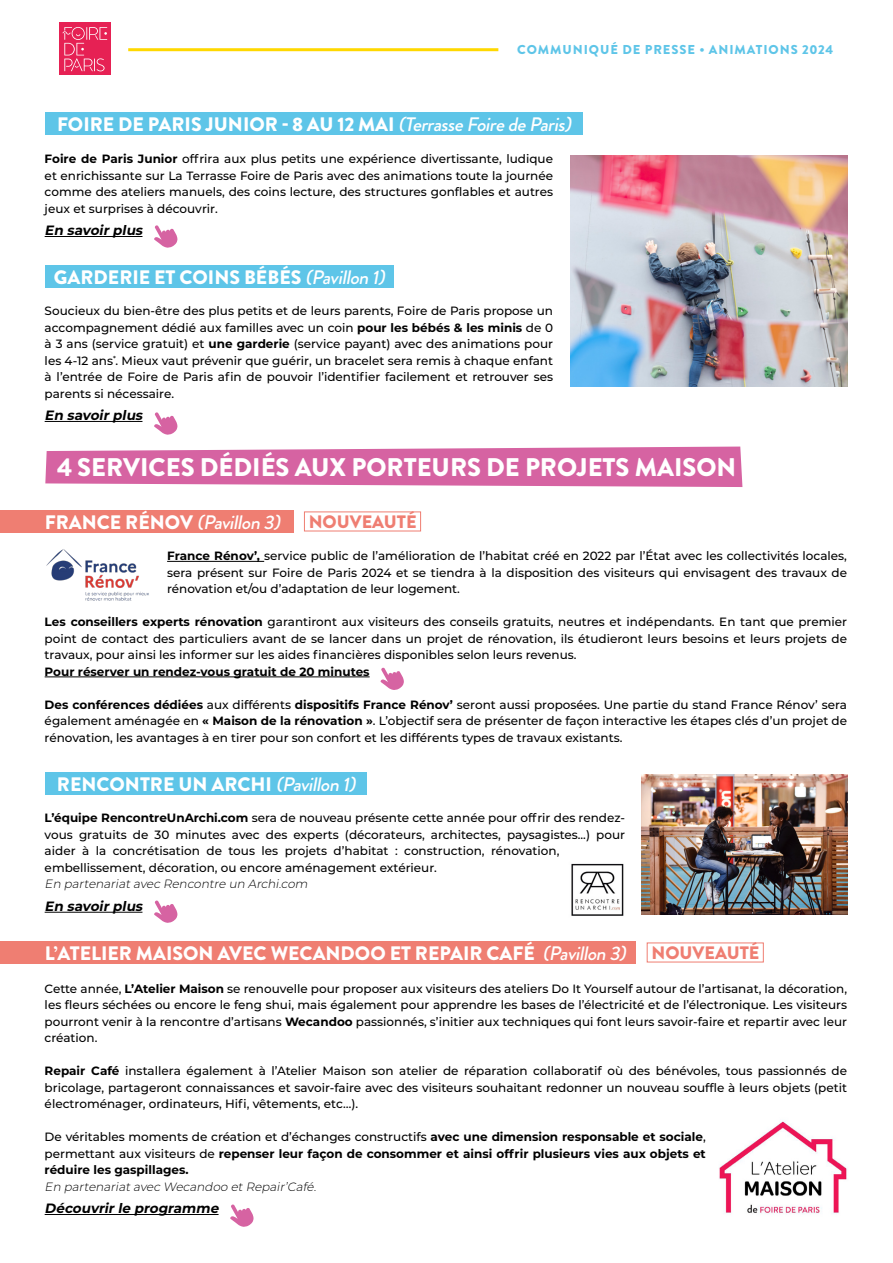
<style>
.page{position:relative;width:893px;height:1263px;background:#fff}
.page>*{position:absolute;margin:0;border:0;box-sizing:border-box;transform-origin:0 0}
.t1{font:900 25.5px "Brandon Grotesque";color:#fff}
.t2{font:900 19.5px "Brandon Grotesque";color:#fff}
.t3{font:900 18px "Brandon Grotesque";color:#ef7e72}
.t4{font:italic 700 13.5px "Montserrat";color:#000}
.t5{font:900 12.9px "Brandon Grotesque";letter-spacing:.07em;color:#5ec5e8}
.t6{font:500 12px/16.5px "Montserrat";color:#000;text-align:justify}
.t7{font:700 12px/16.5px "Montserrat";color:#000;text-align:justify}
.t8{font:italic 300 12px "Montserrat";color:#000}
.s1{font-weight:500;font-style:italic}
.s2{font-weight:700}
.s3{font-weight:500}
</style>
<div class="page">
<div style="left:45px;top:112px;width:538px;height:22px;background:#5ec5e8"></div>
<div style="left:45px;top:265px;width:348px;height:22px;background:#5ec5e8"></div>
<div style="left:45px;top:772px;width:322px;height:23px;background:#5ec5e8"></div>
<hr style="left:45px;top:236px;width:97px;height:1px;background:#000">
<hr style="left:45px;top:421px;width:97px;height:1px;background:#000">
<hr style="left:45px;top:912px;width:97px;height:1px;background:#000">
<svg style="left:154px;top:225px;width:24px;height:23px"></svg>
<svg style="left:154px;top:412px;width:24px;height:23px"></svg>
<svg style="left:154px;top:900px;width:24px;height:23px"></svg>
<div style="left:60px;top:23px;width:51px;height:52px;background:#e62154"></div>
<svg style="left:63px;top:27px;width:44px;height:44px"></svg>
<hr style="left:128px;top:48px;width:370px;height:3px;background:#ffd800">
<img style="left:570px;top:155px;width:277px;height:232px">
<svg style="left:45px;top:447px;width:697px;height:40px;background:#d971aa"></svg>
<div style="left:0;top:510px;width:293px;height:22px;background:#ef7e72"></div>
<div style="left:0;top:941px;width:635px;height:23px;background:#ef7e72"></div>
<hr style="left:167px;top:561px;width:97px;height:1px;background:#000">
<hr style="left:45px;top:677px;width:325px;height:1px;background:#000">
<hr style="left:45px;top:1214px;width:174px;height:1px;background:#000">
<svg style="left:381px;top:667px;width:23px;height:23px"></svg>
<svg style="left:230px;top:1204px;width:24px;height:23px"></svg>
<img style="left:642px;top:774px;width:205px;height:140px">
<img style="left:719px;top:1121px;width:129px;height:93px">
<img style="left:571px;top:863px;width:53px;height:53px">
<div style="left:304px;top:511px;width:117px;height:20px;background:#fff;border:1px solid #ef7e72"></div>
<img style="left:46px;top:549px;width:103px;height:52px">
<p class="t5" style="left:517px;top:41px;width:318px">COMMUNIQUÉ DE PRESSE • ANIMATIONS 2024</p>
<h2 class="t2" style="left:57px;top:110px;width:520px">FOIRE DE PARIS JUNIOR - 8 AU 12 MAI <span class="s1">(TerrasseFoiredeParis)</span></h2>
<p class="t6" style="left:45px;top:150px;width:510px"><span class="s2">Foire de Paris Junior</span> offrira aux plus petits une expérience divertissante, ludique et enrichissante sur La Terrasse Foire de Paris avec des animations toute la journée comme des ateliers manuels, des coins lecture, des structures gonflables et autres jeux et surprises à découvrir.</p>
<p class="t4" style="left:45px;top:221px;width:103px">En savoirplus</p>
<h2 class="t2" style="left:54px;top:263px;width:337px">GARDERIE ET COINS BÉBÉS <span class="s1">(Pavillon1)</span></h2>
<p class="t6" style="left:45px;top:302px;width:510px">Soucieux du bien-être des plus petits et de leurs parents, Foire de Paris propose un accompagnement dédié aux familles avec un coin <span class="s2">pour les bébés &amp; les minis</span> de 0 à 3 ans (service gratuit) et <span class="s2">une garderie</span> (service payant) avec des animations pour les 4-12 ans<sup>*</sup>. Mieux vaut prévenir que guérir, un bracelet sera remis à chaque enfant à l’entrée de Foire de Paris afin de pouvoir l’identifier facilement et retrouver ses parents si nécessaire.</p>
<p class="t4" style="left:45px;top:406px;width:103px">En savoirplus</p>
<h1 class="t1" style="left:57px;top:449px;width:680px">4 SERVICES DÉDIÉS AUX PORTEURS DE PROJETS MAISON</h1>
<h2 class="t2" style="left:45px;top:508px;width:242px">FRANCE RÉNOV <span class="s1">(Pavillon3)</span></h2>
<h3 class="t3" style="left:309px;top:509px;width:109px">NOUVEAUTÉ</h3>
<p class="t6" style="left:167px;top:547px;width:681px"><span class="s2">France Rénov’,</span> service public de l’amélioration de l’habitat créé en 2022 par l’État avec les collectivités locales, sera présent sur Foire de Paris 2024 et se tiendra à la disposition des visiteurs qui envisagent des travaux de rénovation et/ou d’adaptation de leur logement.</p>
<p class="t6" style="left:45px;top:613px;width:804px"><span class="s2">Les conseillers experts rénovation</span> garantiront aux visiteurs des conseils gratuits, neutres et indépendants. En tant que premier point de contact des particuliers avant de se lancer dans un projet de rénovation, ils étudieront leurs besoins et leurs projets de travaux, pour ainsi les informer sur les aides financières disponibles selon leurs revenus.</p>
<p class="t7" style="left:45px;top:662px;width:326px">Pour réserver un rendez-vous gratuit de 20 minutes</p>
<p class="t6" style="left:45px;top:696px;width:804px"><span class="s2">Des conférences dédiées</span> aux différents <span class="s2">dispositifs France Rénov’</span> seront aussi proposées. Une partie du stand France Rénov’ sera également aménagée en <span class="s2">« Maison de la rénovation »</span>. L’objectif sera de présenter de façon interactive les étapes clés d’un projet de rénovation, les avantages à en tirer pour son confort et les différents types de travaux existants.</p>
<h2 class="t2" style="left:57px;top:770px;width:305px">RENCONTRE UN ARCHI <span class="s1">(Pavillon1)</span></h2>
<p class="t6" style="left:45px;top:809px;width:582px;text-align:left"><span class="s2">L’équipe RencontreUnArchi.com</span> sera de nouveau présente cette année pour offrir des rendez&shy;vous gratuits de 30 minutes avec des experts (décorateurs, architectes, paysagistes...) pour aider à la concrétisation de tous les projets d’habitat : construction, rénovation, embellissement, décoration, ou encore aménagement extérieur.</p>
<p class="t8" style="left:45px;top:876px;width:267px">En partenariatavec Rencontre un Archi.com</p>
<p class="t4" style="left:45px;top:896px;width:103px">En savoirplus</p>
<h2 class="t2" style="left:45px;top:939px;width:587px">L’ATELIER MAISON AVEC WECANDOO ET REPAIR CAFÉ <span class="s1">(Pavillon3)</span></h2>
<h3 class="t3" style="left:651px;top:940px;width:109px">NOUVEAUTÉ</h3>
<p class="t6" style="left:45px;top:980px;width:804px">Cette année, <span class="s2">L’Atelier Maison</span> se renouvelle pour proposer aux visiteurs des ateliers Do It Yourself autour de l’artisanat, la décoration, les fleurs séchées ou encore le feng shui, mais également pour apprendre les bases de l’électricité et de l’électronique. Les visiteurs pourront venir à la rencontre d’artisans <span class="s2">Wecandoo</span> passionnés, s’initier aux techniques qui font leurs savoir-faire et repartir avec leur création.</p>
<p class="t6" style="left:45px;top:1062px;width:804px"><span class="s2">Repair Café</span> installera également à l’Atelier Maison son atelier de réparation collaboratif où des bénévoles, tous passionnés de bricolage, partageront connaissances et savoir-faire avec des visiteurs souhaitant redonner un nouveau souffle à leurs objets (petit électroménager, ordinateurs, Hifi, vêtements, etc…).</p>
<p class="t7" style="left:45px;top:1128px;width:663px"><span class="s3">De véritables moments de création et d’échanges constructifs</span> avec une dimension responsable et sociale<span class="s3">, permettant aux visiteurs de</span> repenser leur façon de consommer et ainsi offrir plusieurs vies aux objets et réduire les gaspillages.</p>
<p class="t8" style="left:45px;top:1178px;width:276px">En partenariatavec Wecandoo etRepair’Café.</p>
<p class="t4" style="left:45px;top:1198px;width:179px">Découvrirle programme</p>
</div>
